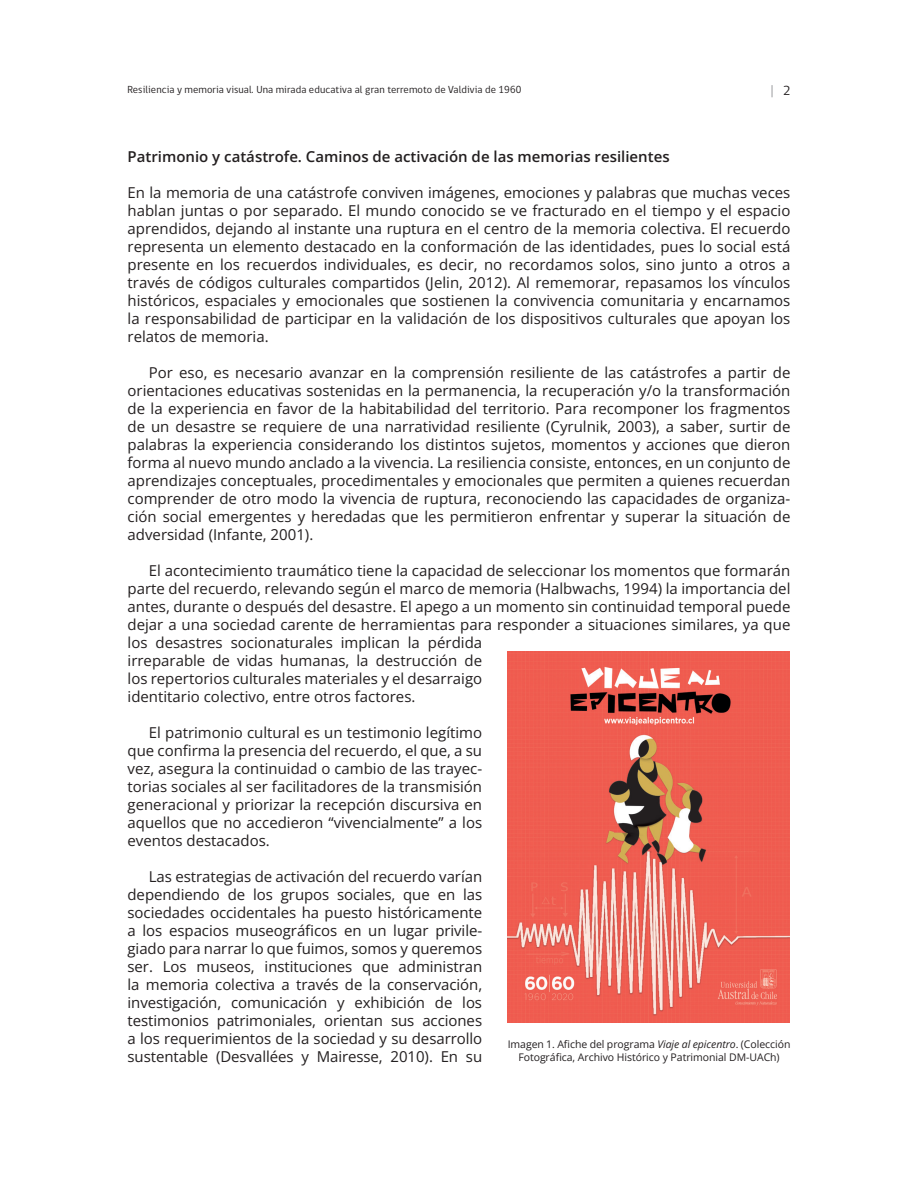
<style>
.page{position:relative;width:918px;height:1188px;background:#fff}
.page>*{position:absolute;margin:0;border:0;box-sizing:border-box;transform-origin:0 0}
.parraforav{font:15px/18px "Open Sans";color:#231f20;text-align:justify}
.subtitrav1{font:600 15px "Open Sans";color:#231f20}
.t1{font:13.5px "gob CL";color:#808285}
.piesfotorav{font:10.5px/12.6px "Open Sans";letter-spacing:-.005em;color:#231f20;text-align:center}
.t2{font:10.5px "gob CL";letter-spacing:.01em;color:#231f20}
.s1{color:#231f20}
.s2{font-style:italic}
</style>
<div class="page">
<img style="left:507px;top:652px;width:282px;height:371px">
<p class="t2" style="left:128px;top:82px;width:395px">Resiliencia y memoria visual. Una mirada educativa al gran terremoto de Valdivia de 1960</p>
<p class="t1" style="left:770px;top:82px;width:22px">| <span class="s1">2</span></p>
<p class="subtitrav1" style="left:128px;top:146px;width:544px">Patrimonio y catástrofe. Caminos de activación de las memorias resilientes</p>
<p class="parraforav" style="left:128px;top:183px;width:664px">En la memoria de una catástrofe conviven imágenes, emociones y palabras que muchas veces hablan juntas o por separado. El mundo conocido se ve fracturado en el tiempo y el espacio aprendidos, dejando al instante una ruptura en el centro de la memoria colectiva. El recuerdo representa un elemento destacado en la conformación de las identidades, pues lo social está presente en los recuerdos individuales, es decir, no recordamos solos, sino junto a otros a través de códigos culturales compartidos (Jelin, 2012). Al rememorar, repasamos los vínculos históricos, espaciales y emocionales que sostienen la convivencia comunitaria y encarnamos la responsabilidad de participar en la validación de los dispositivos culturales que apoyan los relatos de memoria.</p>
<p class="parraforav" style="left:128px;top:363px;width:664px;text-indent:21px">Por eso, es necesario avanzar en la comprensión resiliente de las catástrofes a partir de orientaciones educativas sostenidas en la permanencia, la recuperación y/o la transformación de la experiencia en favor de la habitabilidad del territorio. Para recomponer los fragmentos de un desastre se requiere de una narratividad resiliente (Cyrulnik, 2003), a saber, surtir de palabras la experiencia considerando los distintos sujetos, momentos y acciones que dieron forma al nuevo mundo anclado a la vivencia. La resiliencia consiste, entonces, en un conjunto de aprendizajes conceptuales, procedimentales y emocionales que permiten a quienes recuerdan comprender de otro modo la vivencia de ruptura, reconociendo las capacidades de organiza&shy;ción social emergentes y heredadas que les permitieron enfrentar y superar la situación de adversidad (Infante, 2001).</p>
<p class="parraforav" style="left:128px;top:561px;width:664px;text-align:left;text-indent:21px">El acontecimiento traumático tiene la capacidad de seleccionar los momentos que formarán parte del recuerdo, relevando según el marco de memoria (Halbwachs, 1994) la importancia del antes, durante o después del desastre. El apego a un momento sin continuidad temporal puede dejar a una sociedad carente de herramientas para responder a situaciones similares, ya que los desastres socionaturales implican la pérdida<br>irreparable de vidas humanas, la destrucción de<br>los repertorios culturales materiales y el desarraigo<br>identitario colectivo, entre otros factores.</p>
<p class="parraforav" style="left:128px;top:723px;width:356px;text-indent:21px">El patrimonio cultural es un testimonio legítimo que confirma la presencia del recuerdo, el que, a su vez, asegura la continuidad o cambio de las trayec&shy;torias sociales al ser facilitadores de la transmisión generacional y priorizar la recepción discursiva en aquellos que no accedieron “vivencialmente” a los eventos destacados.</p>
<p class="parraforav" style="left:128px;top:867px;width:356px;text-indent:21px">Las estrategias de activación del recuerdo varían dependiendo de los grupos sociales, que en las sociedades occidentales ha puesto históricamente a los espacios museográficos en un lugar privile&shy;giado para narrar lo que fuimos, somos y queremos ser. Los museos, instituciones que administran la memoria colectiva a través de la conservación, investigación, comunicación y exhibición de los testimonios patrimoniales, orientan sus acciones a los requerimientos de la sociedad y su desarrollo sustentable (Desvallées y Mairesse, 2010). En su</p>
<p class="piesfotorav" style="left:508px;top:1038px;width:284px">Imagen 1. Afiche del programa <span class="s2">Viaje al epicentro</span>. (Colección<br>Fotográfica, Archivo Histórico y Patrimonial DM-UACh)</p>
</div>
